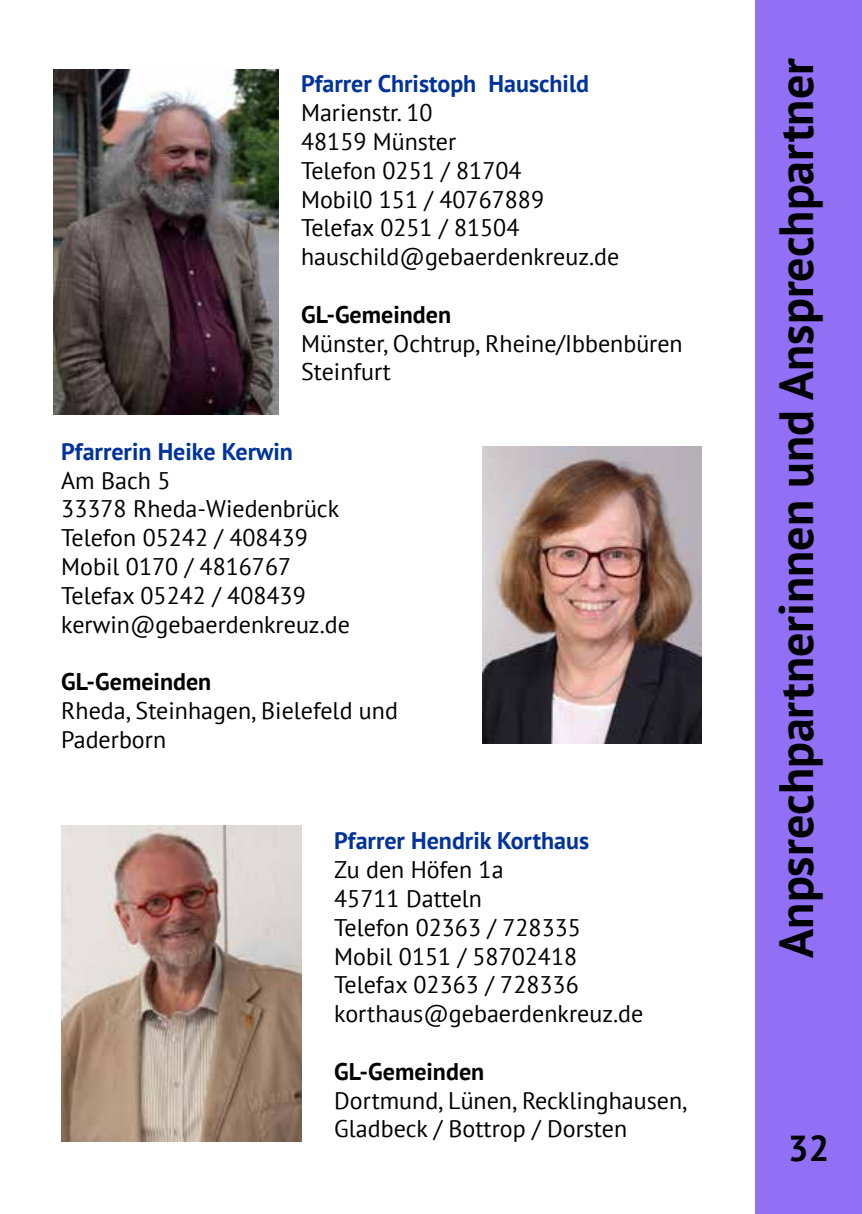
<style>
.page{position:relative;width:862px;height:1214px;background:#fff}
.page>*{position:absolute;margin:0;border:0;box-sizing:border-box;transform-origin:0 0}
.t1{font:700 48px "PT Sans";color:#000}
.t2{font:700 36px "PT Sans";color:#000}
.t3{font:24px/28.8px "PT Sans";color:#000}
.t4{font:700 24px "PT Sans";color:#039}
.t5{font:700 24px "PT Sans";color:#000}
</style>
<div class="page">
<div style="left:755px;top:0;width:107px;height:1213px;background:#9170f6"></div>
<img style="left:54px;top:69px;width:225px;height:345px">
<img style="left:483px;top:446px;width:218px;height:297px">
<img style="left:62px;top:825px;width:239px;height:316px">
<p class="t4" style="left:301px;top:68px;width:289px">Pfarrer Christoph Hauschild</p>
<p class="t3" style="left:301px;top:98px;width:320px">Marienstr. 10<br>48159 Münster<br>Telefon 0251 / 81704<br>Mobil0 151 / 40767889<br>Telefax 0251 / 81504 hauschild@gebaerdenkreuz.de</p>
<p class="t5" style="left:301px;top:298px;width:152px">GL-Gemeinden</p>
<p class="t3" style="left:301px;top:328px;width:383px">Münster, Ochtrup, Rheine/Ibbenbüren<br>Steinfurt</p>
<p class="t4" style="left:61px;top:435px;width:233px">Pfarrerin Heike Kerwin</p>
<p class="t3" style="left:61px;top:465px;width:290px">Am Bach 5<br>33378 Rheda-Wiedenbrück<br>Telefon 05242 / 408439<br>Mobil 0170 / 4816767<br>Telefax 05242 / 408439 kerwin@gebaerdenkreuz.de</p>
<p class="t5" style="left:61px;top:666px;width:152px">GL-Gemeinden</p>
<p class="t3" style="left:61px;top:695px;width:338px">Rheda, Steinhagen, Bielefeld und<br>Paderborn</p>
<p class="t4" style="left:334px;top:825px;width:256px">Pfarrer Hendrik Korthaus</p>
<p class="t3" style="left:334px;top:854px;width:310px">Zu den Höfen 1a<br>45711 Datteln<br>Telefon 02363 / 728335<br>Mobil 0151 / 58702418<br>Telefax 02363 / 728336 korthaus@gebaerdenkreuz.de</p>
<p class="t5" style="left:334px;top:1055px;width:152px">GL-Gemeinden</p>
<p class="t3" style="left:334px;top:1085px;width:355px">Dortmund, Lünen, Recklinghausen,<br>Gladbeck / Bottrop / Dorsten</p>
<h1 class="t1" style="left:764px;top:957px;width:900px;rotate:-90deg">Anpsrechpartnerinnen und Ansprechpartner</h1>
<h2 class="t2" style="left:788px;top:1124px;width:42px">32</h2>
</div>
